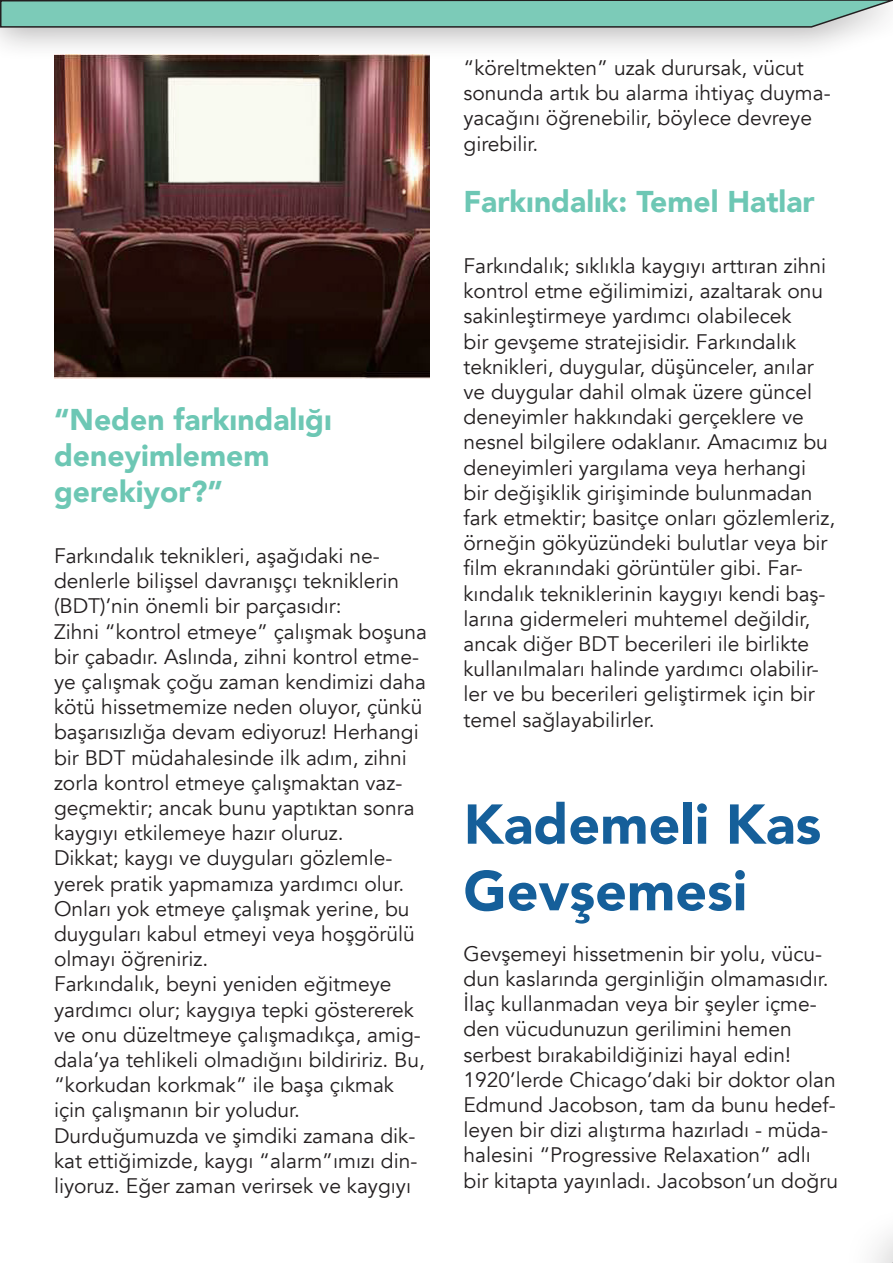
<style>
.page{position:relative;width:893px;height:1263px;background:#fff}
.page>*{position:absolute;margin:0;border:0;box-sizing:border-box;transform-origin:0 0}
.Başlık_Büyük{font:900 55.5px/66.6px "Avenir";color:#155f9a}
.Başlık_Küçük_Yeşil{font:900 30px "Avenir";color:#6dc7b4}
.t1{font:21px/25.2px "Avenir";color:#231f20}
</style>
<div class="page">
<div style="left:0;top:0;width:893px;height:61px;background:#231f20;opacity:.35"></div>
<svg style="left:0;top:0;width:893px;height:28px;background:#79bbab"></svg>
<svg style="left:884px;top:1234px;width:9px;height:29px"></svg>
<img style="left:54px;top:54px;width:375px;height:324px">
<p class="Başlık_Küçük_Yeşil" style="left:54px;top:394px;width:279px">“Neden farkındalığı</p>
<p class="Başlık_Küçük_Yeşil" style="left:54px;top:430px;width:217px">deneyimlemem</p>
<p class="Başlık_Küçük_Yeşil" style="left:54px;top:466px;width:170px">gerekiyor?”</p>
<p class="t1" style="left:54px;top:543px;width:347px">Farkındalık teknikleri, aşağıdaki ne&shy;denlerle bilişsel davranışçı tekniklerin (BDT)’nin önemli bir parçasıdır:</p>
<p class="t1" style="left:54px;top:619px;width:375px">Zihni “kontrol etmeye” çalışmak boşuna bir çabadır. Aslında, zihni kontrol etme&shy;ye çalışmak çoğu zaman kendimizi daha kötü hissetmemize neden oluyor, çünkü başarısızlığa devam ediyoruz! Herhangi bir BDT müdahalesinde ilk adım, zihni zorla kontrol etmeye çalışmaktan vaz&shy;geçmektir; ancak bunu yaptıktan sonra kaygıyı etkilemeye hazır oluruz.</p>
<p class="t1" style="left:54px;top:846px;width:362px">Dikkat; kaygı ve duyguları gözlemle&shy;yerek pratik yapmamıza yardımcı olur.<br>Onları yok etmeye çalışmak yerine, bu duyguları kabul etmeyi veya hoşgörülü olmayı öğreniriz.</p>
<p class="t1" style="left:54px;top:972px;width:372px">Farkındalık, beyni yeniden eğitmeye yardımcı olur; kaygıya tepki göstererek ve onu düzeltmeye çalışmadıkça, amig&shy;dala’ya tehlikeli olmadığını bildiririz. Bu, “korkudan korkmak” ile başa çıkmak için çalışmanın bir yoludur.</p>
<p class="t1" style="left:54px;top:1123px;width:365px;text-align:justify">Durduğumuzda ve şimdiki zamana dik&shy;kat ettiğimizde, kaygı “alarm”ımızı din&shy;liyoruz. Eğer zaman verirsek ve kaygıyı</p>
<p class="t1" style="left:463px;top:56px;width:369px">“köreltmekten” uzak durursak, vücut sonunda artık bu alarma ihtiyaç duyma&shy;yacağını öğrenebilir, böylece devreye girebilir.</p>
<p class="Başlık_Küçük_Yeşil" style="left:463px;top:176px;width:353px">Farkındalık: Temel Hatlar</p>
<p class="t1" style="left:463px;top:254px;width:373px">Farkındalık; sıklıkla kaygıyı arttıran zihni kontrol etme eğilimimizi, azaltarak onu sakinleştirmeye yardımcı olabilecek<br>bir gevşeme stratejisidir. Farkındalık teknikleri, duygular, düşünceler, anılar ve duygular dahil olmak üzere güncel deneyimler hakkındaki gerçeklere ve nesnel bilgilere odaklanır. Amacımız bu deneyimleri yargılama veya herhangi bir değişiklik girişiminde bulunmadan fark etmektir; basitçe onları gözlemleriz, örneğin gökyüzündeki bulutlar veya bir film ekranındaki görüntüler gibi. Far&shy;kındalık tekniklerinin kaygıyı kendi baş&shy;larına gidermeleri muhtemel değildir, ancak diğer BDT becerileri ile birlikte kullanılmaları halinde yardımcı olabilir&shy;ler ve bu becerileri geliştirmek için bir temel sağlayabilirler.</p>
<p class="Başlık_Büyük" style="left:463px;top:790px;width:359px">Kademeli Kas<br>Gevşemesi</p>
<p class="t1" style="left:463px;top:941px;width:367px">Gevşemeyi hissetmenin bir yolu, vücu&shy;dun kaslarında gerginliğin olmamasıdır.</p>
<p class="t1" style="left:463px;top:992px;width:376px">İlaç kullanmadan veya bir şeyler içme&shy;den vücudunuzun gerilimini hemen serbest bırakabildiğinizi hayal edin!<br>1920’lerde Chicago’daki bir doktor olan Edmund Jacobson, tam da bunu hedef&shy;leyen bir dizi alıştırma hazırladı - müda&shy;halesini “Progressive Relaxation” adlı bir kitapta yayınladı. Jacobson’un doğru</p>
</div>
